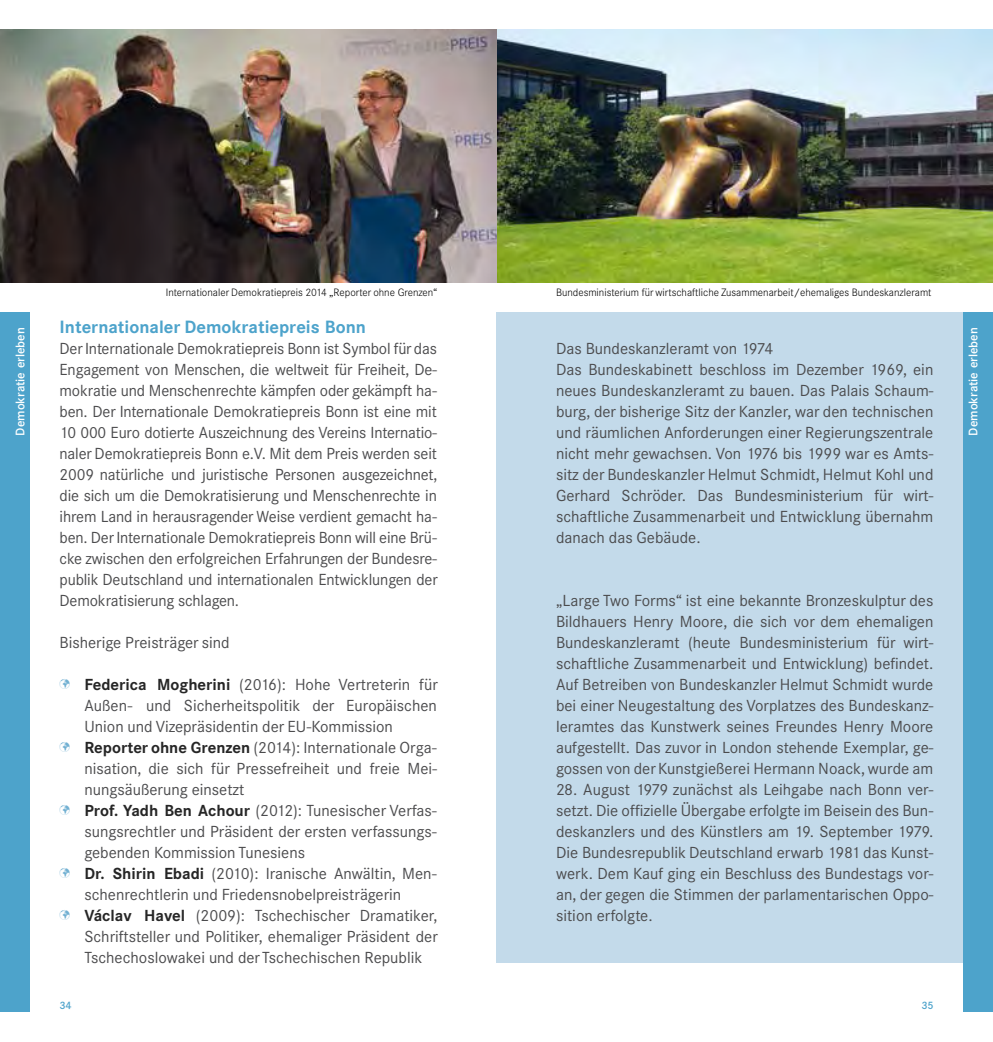
<style>
.page{position:relative;width:993px;height:1042px;background:#fff}
.page>*{position:absolute;margin:0;border:0;box-sizing:border-box;transform-origin:0 0}
.t1{font:700 17.5px "Corporate SBQ";color:#4da3cb}
.t2{font:15.75px/21px "Corporate SBQ";color:#4b4b4d;text-align:justify}
.t3{font:500 12.25px "Corporate SBQ";color:#fff}
.t4{font:300 10.5px "Corporate SBQ";color:#000}
.t5{font:500 10.5px "Corporate SBQ";color:#4da3cb}
.s1{font-weight:700;color:#262626}
</style>
<div class="page">
<div style="left:962px;top:313px;width:30px;height:699px;background:#4da3cb"></div>
<div style="left:0;top:313px;width:30px;height:699px;background:#4da3cb"></div>
<div style="left:496px;top:313px;width:466px;height:650px;background:#c3daea"></div>
<img style="left:0;top:30px;width:992px;height:253px">
<p class="t3" style="left:13px;top:436px;width:110px;rotate:-90deg">Demokratie erleben</p>
<p class="t4" style="left:166px;top:286px;width:273px">Internationaler Demokratiepreis 2014 „Reporter ohne Grenzen“</p>
<p class="t1" style="left:60px;top:316px;width:308px">Internationaler Demokratiepreis Bonn</p>
<p class="t2" style="left:60px;top:338px;width:379px">Der Internationale Demokratiepreis Bonn ist Symbol für das Engagement von Menschen, die weltweit für Freiheit, De&shy;mokratie und Menschenrechte kämpfen oder gekämpft ha&shy;ben. Der Internationale Demokratiepreis Bonn ist eine mit 10 000 Euro dotierte Auszeichnung des Vereins Internatio&shy;naler Demokratiepreis Bonn e.V. Mit dem Preis werden seit 2009 natürliche und juristische Personen ausgezeichnet, die sich um die Demokratisierung und Menschenrechte in ihrem Land in herausragender Weise verdient gemacht ha&shy;ben. Der Internationale Demokratiepreis Bonn will eine Brü&shy;cke zwischen den erfolgreichen Erfahrungen der Bundesre&shy;publik Deutschland und internationalen Entwicklungen der Demokratisierung schlagen.</p>
<p class="t2" style="left:60px;top:632px;width:171px">Bisherige Preisträger sind</p>
<p class="t2" style="left:84px;top:674px;width:355px;text-align:left"><span class="s1">Federica Mogherini</span> (2016): Hohe Vertreterin für Außen- und Sicherheitspolitik der Europäischen Union und Vizepräsidentin der EU-Kommission <span class="s1">Reporter ohne Grenzen</span> (2014): Internationale Orga&shy;nisation, die sich für Pressefreiheit und freie Mei&shy;nungsäußerung einsetzt<br><span class="s1">Prof. Yadh Ben Achour</span> (2012): Tunesischer Verfas&shy;sungsrechtler und Präsident der ersten verfassungs&shy;gebenden Kommission Tunesiens<br><span class="s1">Dr. Shirin Ebadi</span> (2010): Iranische Anwältin, Men&shy;schenrechtlerin und Friedensnobelpreisträgerin <span class="s1">Václav Havel</span> (2009): Tschechischer Dramatiker, Schriftsteller und Politiker, ehemaliger Präsident der Tschechoslowakei und der Tschechischen Republik</p>
<p class="t4" style="left:556px;top:286px;width:377px">Bundesministerium für wirtschaftliche Zusammenarbeit/ehemaliges Bundeskanzleramt</p>
<p class="t2" style="left:556px;top:338px;width:379px;text-align:left">Das Bundeskanzleramt von 1974<br>Das Bundeskabinett beschloss im Dezember 1969, ein neues Bundeskanzleramt zu bauen. Das Palais Schaum&shy;burg, der bisherige Sitz der Kanzler, war den technischen und räumlichen Anforderungen einer Regierungszentrale nicht mehr gewachsen. Von 1976 bis 1999 war es Amts&shy;sitz der Bundeskanzler Helmut Schmidt, Helmut Kohl und Gerhard Schröder. Das Bundesministerium für wirt&shy;schaftliche Zusammenarbeit und Entwicklung übernahm danach das Gebäude.</p>
<p class="t2" style="left:556px;top:590px;width:379px">„Large Two Forms“ ist eine bekannte Bronzeskulptur des Bildhauers Henry Moore, die sich vor dem ehemaligen Bundeskanzleramt (heute Bundesministerium für wirt&shy;schaftliche Zusammenarbeit und Entwicklung) befindet.<br>Auf Betreiben von Bundeskanzler Helmut Schmidt wurde bei einer Neugestaltung des Vorplatzes des Bundeskanz&shy;leramtes das Kunstwerk seines Freundes Henry Moore aufgestellt. Das zuvor in London stehende Exemplar, ge&shy;gossen von der Kunstgießerei Hermann Noack, wurde am</p>
<p class="t2" style="left:556px;top:779px;width:379px">28. August 1979 zunächst als Leihgabe nach Bonn ver&shy;setzt. Die offizielle Übergabe erfolgte im Beisein des Bun&shy;deskanzlers und des Künstlers am 19. September 1979.<br>Die Bundesrepublik Deutschland erwarb 1981 das Kunst&shy;werk. Dem Kauf ging ein Beschluss des Bundestags vor&shy;an, der gegen die Stimmen der parlamentarischen Oppo&shy;sition erfolgte.</p>
<p class="t5" style="left:60px;top:999px;width:14px">34</p>
<p class="t5" style="left:921px;top:999px;width:14px">35</p>
<p class="t3" style="left:965px;top:436px;width:110px;rotate:-90deg">Demokratie erleben</p>
</div>
